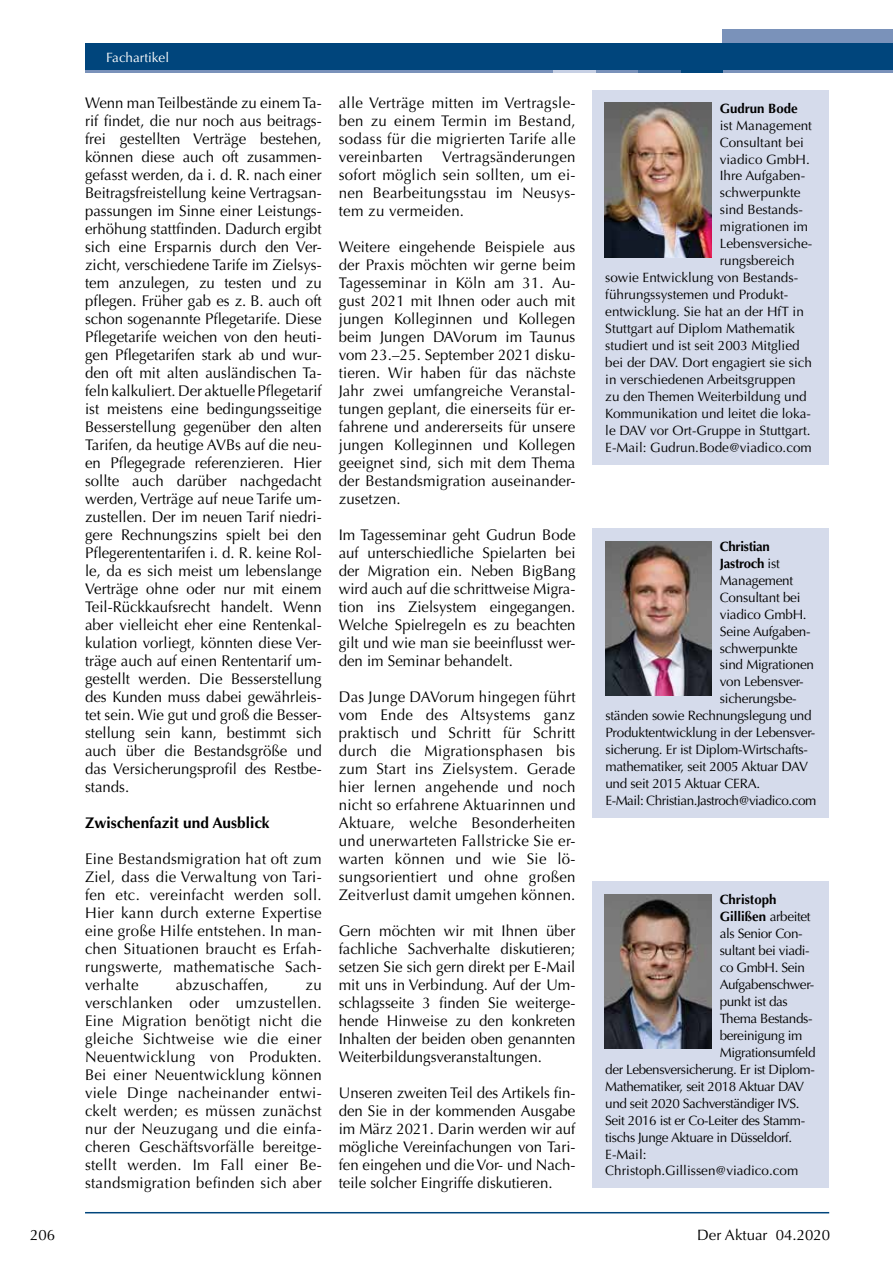
<style>
.page{position:relative;width:893px;height:1263px;background:#fff}
.page>*{position:absolute;margin:0;border:0;box-sizing:border-box;transform-origin:0 0}
.t1{font:15.45px/18px "Optima LT Std";letter-spacing:.01em;color:#000;text-align:justify}
.t2{font:700 15.45px "Optima LT Std";color:#000}
.t3{font:15px "Optima LT Std";color:#000}
.t4{font:13.5px "Optima LT Std";letter-spacing:-.02em;color:#000}
.t5{font:13.5px "Optima LT Std";color:#000}
.t6{font:700 13.5px "Optima LT Std";color:#000}
.t7{font:700 13.5px "Optima LT Std";letter-spacing:-.02em;color:#000}
.t8{font:13.5px "Optima LT Std";color:#fff}
.s1{font-weight:400}
</style>
<div class="page">
<hr style="left:85px;top:70px;width:808px;height:3px;background:#7a92ba">
<hr style="left:85px;top:1212px;width:744px;height:1px;background:#00457c">
<div style="left:723px;top:30px;width:170px;height:13px;background:#7a92ba"></div>
<hr style="left:680px;top:70px;width:43px;height:3px;background:#00457c">
<hr style="left:638px;top:70px;width:42px;height:3px;background:#456fa0">
<hr style="left:553px;top:70px;width:42px;height:3px;background:#c7d0e4">
<div style="left:85px;top:43px;width:808px;height:27px;background:#00457c"></div>
<div style="left:592px;top:90px;width:237px;height:374px;background:#d5dbeb"></div>
<img style="left:605px;top:103px;width:106px;height:154px">
<div style="left:593px;top:528px;width:236px;height:290px;background:#d5dbeb"></div>
<img style="left:605px;top:541px;width:106px;height:154px">
<div style="left:592px;top:881px;width:237px;height:307px;background:#d5dbeb"></div>
<img style="left:605px;top:894px;width:106px;height:155px">
<p class="t8" style="left:106px;top:50px;width:64px">Fachartikel</p>
<p class="t1" style="left:85px;top:94px;width:238px">Wenn man Teilbestände zu einem Ta&shy;rif findet, die nur noch aus beitrags&shy;frei gestellten Verträge bestehen, können diese auch oft zusammen&shy;gefasst werden, da i. d. R. nach einer Beitragsfreistellung keine Vertragsan&shy;passungen im Sinne einer Leistungs&shy;erhöhung stattfinden. Dadurch ergibt sich eine Ersparnis durch den Ver&shy;zicht, verschiedene Tarife im Zielsys&shy;tem anzulegen, zu testen und zu pflegen. Früher gab es z. B. auch oft schon sogenannte Pflegetarife. Diese Pflegetarife weichen von den heuti&shy;gen Pflegetarifen stark ab und wur&shy;den oft mit alten ausländischen Ta&shy;feln kalkuliert. Der aktuelle Pflegetarif ist meistens eine bedingungsseitige Besserstellung gegenüber den alten Tarifen, da heutige AVBs auf die neu&shy;en Pflegegrade referenzieren. Hier sollte auch darüber nachgedacht werden, Verträge auf neue Tarife um&shy;zustellen. Der im neuen Tarif niedri&shy;gere Rechnungszins spielt bei den Pflegerententarifen i. d. R. keine Rol&shy;le, da es sich meist um lebenslange Verträge ohne oder nur mit einem Teil-Rückkaufsrecht handelt. Wenn aber vielleicht eher eine Rentenkal&shy;kulation vorliegt, könnten diese Ver&shy;träge auch auf einen Rententarif um&shy;gestellt werden. Die Besserstellung des Kunden muss dabei gewährleis&shy;tet sein. Wie gut und groß die Besser&shy;stellung sein kann, bestimmt sich auch über die Bestandsgröße und das Versicherungsprofil des Restbe&shy;stands.</p>
<p class="t2" style="left:85px;top:814px;width:186px">Zwischenfazit und Ausblick</p>
<p class="t1" style="left:85px;top:850px;width:238px">Eine Bestandsmigration hat oft zum Ziel, dass die Verwaltung von Tari&shy;fen etc. vereinfacht werden soll.<br>Hier kann durch externe Expertise eine große Hilfe entstehen. In man&shy;chen Situationen braucht es Erfah&shy;rungswerte, mathematische Sach&shy;verhalte</p>
<p class="t1" style="left:176px;top:976px;width:94px">abzuschaffen,</p>
<p class="t1" style="left:85px;top:976px;width:238px;text-indent:221px">zu verschlanken oder umzustellen.<br>Eine Migration benötigt nicht die gleiche Sichtweise wie die einer Neuentwicklung von Produkten.<br>Bei einer Neuentwicklung können viele Dinge nacheinander entwi&shy;ckelt werden; es müssen zunächst nur der Neuzugang und die einfa&shy;cheren Geschäftsvorfälle bereitge&shy;stellt werden. Im Fall einer Be&shy;standsmigration befinden sich aber</p>
<p class="t1" style="left:339px;top:94px;width:238px">alle Verträge mitten im Vertragsle&shy;ben zu einem Termin im Bestand, sodass für die migrierten Tarife alle vereinbarten</p>
<p class="t1" style="left:339px;top:148px;width:238px;text-indent:104px">Vertragsänderungen sofort möglich sein sollten, um ei&shy;nen Bearbeitungsstau im Neusys&shy;tem zu vermeiden.</p>
<p class="t1" style="left:339px;top:238px;width:238px">Weitere eingehende Beispiele aus der Praxis möchten wir gerne beim Tagesseminar in Köln am 31. Au&shy;gust 2021 mit Ihnen oder auch mit jungen Kolleginnen und Kollegen beim Jungen DAVorum im Taunus vom 23.–25. September 2021 disku&shy;tieren. Wir haben für das nächste Jahr zwei umfangreiche Veranstal&shy;tungen geplant, die einerseits für er&shy;fahrene und andererseits für unsere jungen Kolleginnen und Kollegen geeignet sind, sich mit dem Thema der Bestandsmigration auseinander&shy;zusetzen.</p>
<p class="t1" style="left:339px;top:526px;width:238px">Im Tagesseminar geht Gudrun Bode auf unterschiedliche Spielarten bei der Migration ein. Neben BigBang wird auch auf die schrittweise Migra&shy;tion ins Zielsystem eingegangen.<br>Welche Spielregeln es zu beachten gilt und wie man sie beeinflusst wer&shy;den im Seminar behandelt.</p>
<p class="t1" style="left:339px;top:688px;width:238px">Das Junge DAVorum hingegen führt vom Ende des Altsystems ganz praktisch und Schritt für Schritt durch die Migrationsphasen bis zum Start ins Zielsystem. Gerade hier lernen angehende und noch nicht so erfahrene Aktuarinnen und Aktuare, welche Besonderheiten und unerwarteten Fallstricke Sie er&shy;warten können und wie Sie lö&shy;sungsorientiert und ohne großen Zeitverlust damit umgehen können.</p>
<p class="t1" style="left:339px;top:922px;width:238px">Gern möchten wir mit Ihnen über fachliche Sachverhalte diskutieren; setzen Sie sich gern direkt per E-Mail mit uns in Verbindung. Auf der Um&shy;schlagsseite 3 finden Sie weiterge&shy;hende Hinweise zu den konkreten Inhalten der beiden oben genannten Weiterbildungsveranstaltungen.</p>
<p class="t1" style="left:339px;top:1084px;width:238px">Unseren zweiten Teil des Artikels fin&shy;den Sie in der kommenden Ausgabe im März 2021. Darin werden wir auf mögliche Vereinfachungen von Tari&shy;fen eingehen und die Vor- und Nach&shy;teile solcher Eingriffe diskutieren.</p>
<p class="t6" style="left:720px;top:100px;width:79px">Gudrun Bode</p>
<p class="t5" style="left:720px;top:117px;width:94px">ist Management</p>
<p class="t5" style="left:720px;top:134px;width:86px">Consultant bei</p>
<p class="t5" style="left:720px;top:151px;width:92px">viadico GmbH.</p>
<p class="t5" style="left:720px;top:168px;width:87px">Ihre Aufgaben-</p>
<p class="t5" style="left:720px;top:185px;width:82px">schwerpunkte</p>
<p class="t5" style="left:720px;top:202px;width:85px">sind Bestands-</p>
<p class="t5" style="left:720px;top:219px;width:90px">migrationen im</p>
<p class="t5" style="left:720px;top:236px;width:94px">Lebensversiche-</p>
<p class="t5" style="left:720px;top:253px;width:76px">rungsbereich</p>
<p class="t5" style="left:605px;top:270px;width:194px">sowie Entwicklung von Bestands-</p>
<p class="t5" style="left:605px;top:287px;width:185px">führungssystemen und Produkt-</p>
<p class="t5" style="left:605px;top:304px;width:200px">entwicklung. Sie hat an der HfT in</p>
<p class="t5" style="left:605px;top:321px;width:191px">Stuttgart auf Diplom Mathematik</p>
<p class="t5" style="left:605px;top:338px;width:196px">studiert und ist seit 2003 Mitglied</p>
<p class="t5" style="left:605px;top:355px;width:208px">bei der DAV. Dort engagiert sie sich</p>
<p class="t5" style="left:605px;top:372px;width:192px">in verschiedenen Arbeitsgruppen</p>
<p class="t5" style="left:605px;top:388px;width:203px">zu den Themen Weiterbildung und</p>
<p class="t5" style="left:605px;top:405px;width:207px">Kommunikation und leitet die loka-</p>
<p class="t5" style="left:605px;top:422px;width:207px">le DAV vor Ort-Gruppe in Stuttgart.</p>
<p class="t5" style="left:605px;top:439px;width:208px">E-Mail: Gudrun.Bode@viadico.com</p>
<p class="t7" style="left:720px;top:538px;width:52px">Christian</p>
<p class="t7" style="left:720px;top:555px;width:61px">Jastroch <span class="s1">ist</span></p>
<p class="t4" style="left:720px;top:572px;width:75px">Management</p>
<p class="t4" style="left:720px;top:589px;width:82px">Consultant bei</p>
<p class="t4" style="left:720px;top:606px;width:88px">viadico GmbH.</p>
<p class="t4" style="left:720px;top:623px;width:92px">Seine Aufgaben-</p>
<p class="t4" style="left:720px;top:640px;width:79px">schwerpunkte</p>
<p class="t4" style="left:720px;top:657px;width:96px">sind Migrationen</p>
<p class="t4" style="left:720px;top:674px;width:85px">von Lebensver-</p>
<p class="t4" style="left:720px;top:691px;width:78px">sicherungsbe-</p>
<p class="t4" style="left:605px;top:708px;width:208px">ständen sowie Rechnungslegung und</p>
<p class="t4" style="left:605px;top:725px;width:211px">Produktentwicklung in der Lebensver-</p>
<p class="t4" style="left:605px;top:742px;width:204px">sicherung. Er ist Diplom-Wirtschafts-</p>
<p class="t4" style="left:605px;top:759px;width:204px">mathematiker, seit 2005 Aktuar DAV</p>
<p class="t4" style="left:605px;top:776px;width:156px">und seit 2015 Aktuar CERA.</p>
<p class="t4" style="left:605px;top:793px;width:212px">E-Mail: Christian.Jastroch@viadico.com</p>
<p class="t6" style="left:720px;top:892px;width:58px">Christoph</p>
<p class="t6" style="left:720px;top:909px;width:92px">Gillißen <span class="s1">arbeitet</span></p>
<p class="t4" style="left:720px;top:926px;width:84px">als Senior Con-</p>
<p class="t4" style="left:720px;top:943px;width:91px">sultant bei viadi-</p>
<p class="t4" style="left:720px;top:959px;width:87px">co GmbH. Sein</p>
<p class="t4" style="left:720px;top:976px;width:96px">Aufgabenschwer-</p>
<p class="t4" style="left:720px;top:993px;width:69px">punkt ist das</p>
<p class="t4" style="left:720px;top:1010px;width:94px">Thema Bestands-</p>
<p class="t4" style="left:720px;top:1027px;width:84px">bereinigung im</p>
<p class="t4" style="left:720px;top:1044px;width:97px">Migrationsumfeld</p>
<p class="t4" style="left:605px;top:1061px;width:211px">der Lebensversicherung. Er ist Diplom-</p>
<p class="t4" style="left:605px;top:1078px;width:200px">Mathematiker, seit 2018 Aktuar DAV</p>
<p class="t4" style="left:605px;top:1095px;width:196px">und seit 2020 Sachverständiger IVS.</p>
<p class="t4" style="left:605px;top:1112px;width:201px">Seit 2016 ist er Co-Leiter des Stamm-</p>
<p class="t4" style="left:605px;top:1129px;width:189px">tischs Junge Aktuare in Düsseldorf.</p>
<p class="t4" style="left:605px;top:1146px;width:43px">E-Mail:</p>
<p class="t5" style="left:605px;top:1163px;width:195px">Christoph.Gillissen@viadico.com</p>
<p class="t3" style="left:30px;top:1226px;width:27px">206</p>
<p class="t3" style="left:697px;top:1226px;width:134px">Der Aktuar 04.2020</p>
</div>
